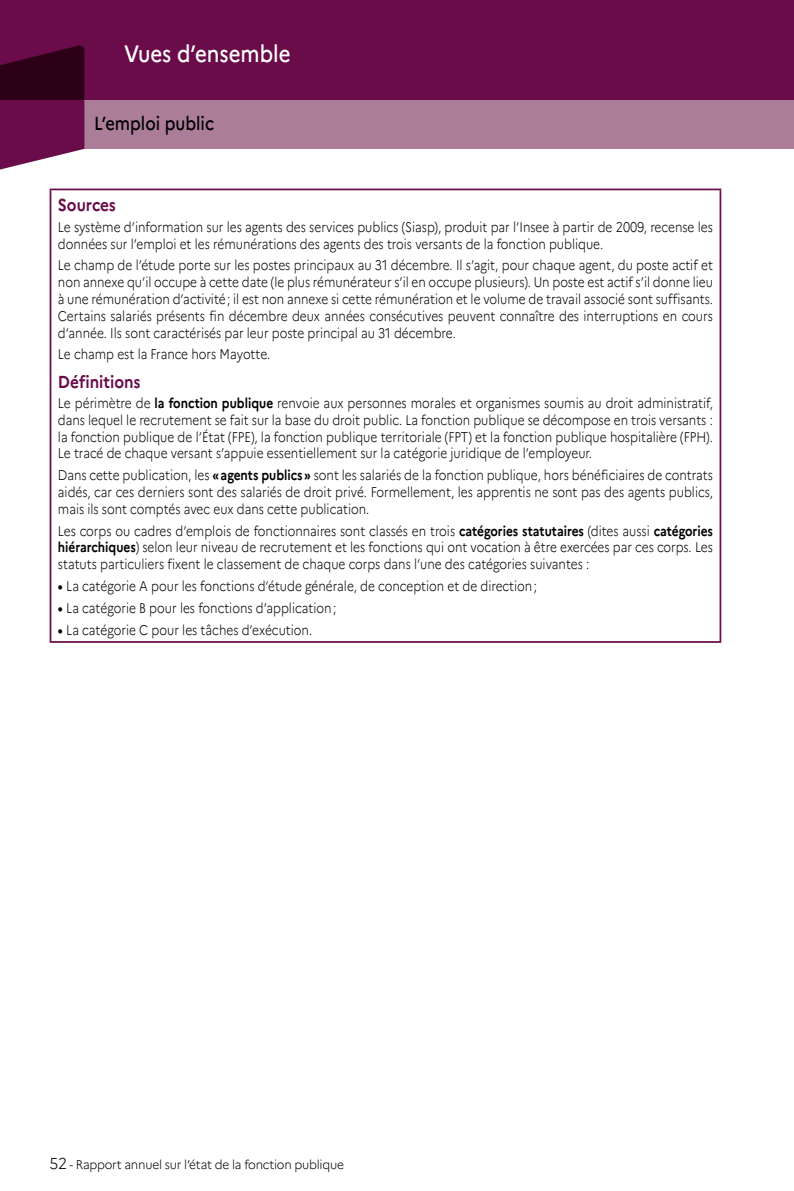
<style>
.page{position:relative;width:794px;height:1191px;background:#fff}
.page>*{position:absolute;margin:0;border:0;box-sizing:border-box;transform-origin:0 0}
.t1{font:500 23.62px "Marianne";color:#fff;scale:.87 1}
.t2{font:500 18.9px "Marianne";color:#000;scale:.87 1}
.t3{font:700 17.32px "Marianne";color:#690c49;scale:.89 1}
.t4{font:300 14px/16.8px "Marianne";color:#000;text-align:justify;scale:.85 1}
.t5{font:300 12.6px "Marianne";letter-spacing:-.02em;color:#000;scale:.94 1}
.s1{font-weight:700}
.s2{font-size:15.75px}
</style>
<div class="page">
<div style="left:84px;top:99px;width:710px;height:50px;background:#ab7d99"></div>
<div style="left:0;top:0;width:794px;height:99px;background:#6b0c4a"></div>
<svg style="left:0;top:45px;width:84px;height:125px"></svg>
<hr style="left:50px;top:189px;width:671px;height:1px;background:#690c49">
<hr style="left:50px;top:190px;width:1px;height:451px;background:#690c49">
<hr style="left:719px;top:190px;width:2px;height:451px;background:#690c49">
<hr style="left:50px;top:641px;width:671px;height:2px;background:#690c49">
<h1 class="t1" style="left:124px;top:39px;width:193px">Vues d’ensemble</h1>
<h2 class="t2" style="left:94px;top:112px;width:139px">L’emploi public</h2>
<p class="t3" style="left:58px;top:195px;width:67px">Sources</p>
<p class="t4" style="left:58px;top:218px;width:772px">Le système d’information sur les agents des services publics (Siasp), produit par l’Insee à partir de 2009, recense les données sur l’emploi et les rémunérations des agents des trois versants de la fonction publique.</p>
<p class="t4" style="left:58px;top:257px;width:772px">Le champ de l’étude porte sur les postes principaux au 31 décembre. Il s’agit, pour chaque agent, du poste actif et non annexe qu’il occupe à cette date (le plus rémunérateur s’il en occupe plusieurs). Un poste est actif s’il donne lieu à une rémunération d’activité; il est non annexe si cette rémunération et le volume de travail associé sont suffisants.<br>Certains salariés présents fin décembre deux années consécutives peuvent connaître des interruptions en cours d’année. Ils sont caractérisés par leur poste principal au 31 décembre.</p>
<p class="t4" style="left:58px;top:346px;width:251px">Le champ est la France hors Mayotte.</p>
<p class="t3" style="left:58px;top:371px;width:94px">Définitions</p>
<p class="t4" style="left:58px;top:394px;width:772px">Le périmètre de <span class="s1">la fonction publique</span> renvoie aux personnes morales et organismes soumis au droit administratif, dans lequel le recrutement se fait sur la base du droit public. La fonction publique se décompose en trois versants : la fonction publique de l’État (FPE), la fonction publique territoriale (FPT) et la fonction publique hospitalière (FPH).<br>Le tracé de chaque versant s’appuie essentiellement sur la catégorie juridique de l’employeur.</p>
<p class="t4" style="left:58px;top:467px;width:772px">Dans cette publication, les <span class="s1">«agents publics»</span> sont les salariés de la fonction publique, hors bénéficiaires de contrats aidés, car ces derniers sont des salariés de droit privé. Formellement, les apprentis ne sont pas des agents publics, mais ils sont comptés avec eux dans cette publication.</p>
<p class="t4" style="left:58px;top:522px;width:772px">Les corps ou cadres d’emplois de fonctionnaires sont classés en trois <span class="s1">catégories statutaires</span> (dites aussi <span class="s1">catégories hiérarchiques</span>) selon leur niveau de recrutement et les fonctions qui ont vocation à être exercées par ces corps. Les statuts particuliers fixent le classement de chaque corps dans l’une des catégories suivantes :</p>
<p class="t4" style="left:58px;top:577px;width:565px"><span class="s1">•</span> La catégorie A pour les fonctions d’étude générale, de conception et de direction;</p>
<p class="t4" style="left:58px;top:599px;width:329px"><span class="s1">•</span> La catégorie B pour les fonctions d’application;</p>
<p class="t4" style="left:58px;top:621px;width:301px"><span class="s1">•</span> La catégorie C pour les tâches d’exécution.</p>
<p class="t5" style="left:50px;top:1157px;width:315px"><span class="s2">52</span> - Rapport annuel sur l’état de la fonction publique</p>
</div>
